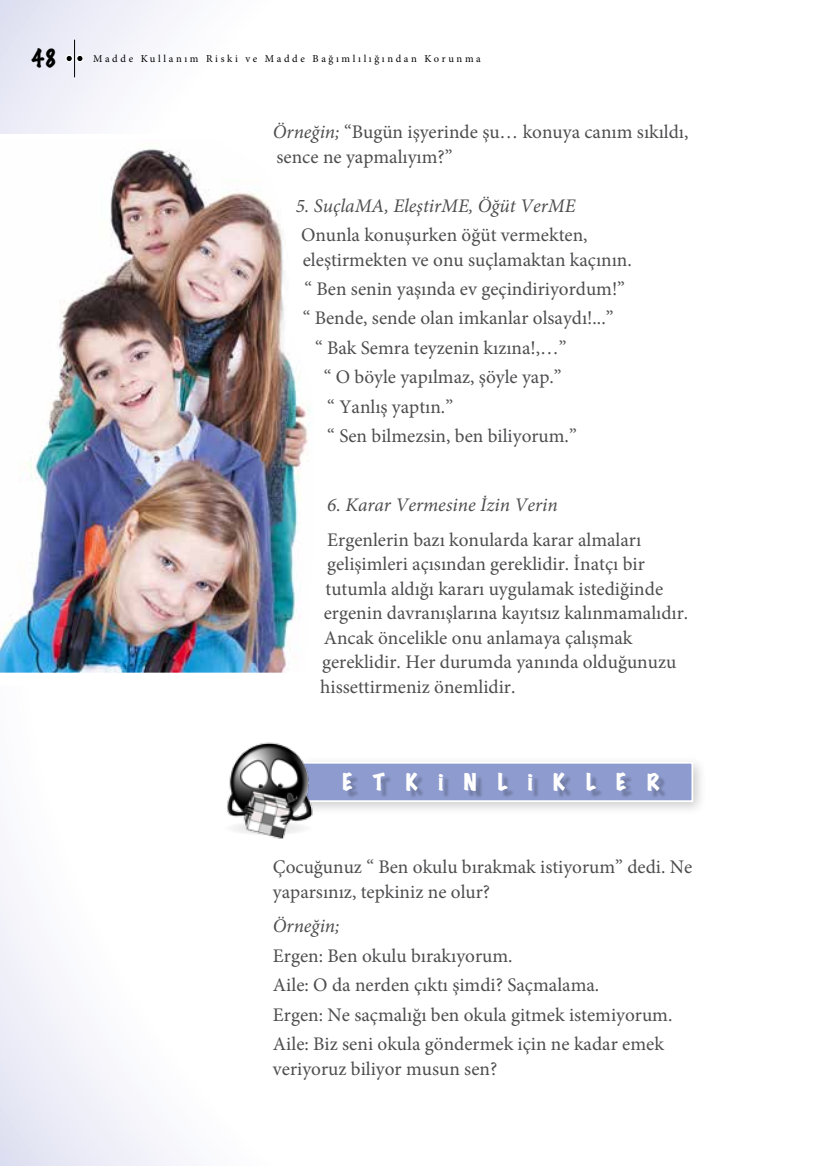
<style>
.page{position:relative;width:819px;height:1166px;background:#fff}
.page>*{position:absolute;margin:0;border:0;box-sizing:border-box;transform-origin:0 0}
.t1{font:100 22.75px "Marker Felt";color:#000}
.t2{font:expanded 21px "Marker Felt";letter-spacing:.975em;color:#fff}
.t3{font:19.25px/24.5px "Minion Pro";color:#4d4d4f}
.t4{font:10.5px "Minion Pro";letter-spacing:.25em;color:#000}
.s1{font-style:italic}
</style>
<div class="page">
<hr style="left:74px;top:40px;width:1px;height:37px;background:#000">
<div style="left:66px;top:55px;width:6px;height:7px;background:#000;border-radius:50%"></div>
<div style="left:65px;top:55px;width:8px;height:7px;border:1px solid #fff;border-radius:50%"></div>
<div style="left:77px;top:55px;width:6px;height:7px;background:#000;border-radius:50%"></div>
<div style="left:76px;top:55px;width:8px;height:7px;border:1px solid #fff;border-radius:50%"></div>
<div style="left:294px;top:755px;width:413px;height:61px;background:#000;opacity:.2"></div>
<div style="left:302px;top:763px;width:390px;height:38px;background:#8e9bce"></div>
<div style="left:346px;top:775px;width:320px;height:23px;background:#000;opacity:.2"></div>
<div style="left:301px;top:762px;width:392px;height:40px;border:2px solid #fff"></div>
<img style="left:227px;top:742px;width:86px;height:97px">
<img style="left:0;top:149px;width:311px;height:524px">
<p class="t1" style="left:32px;top:40px;width:27px">48</p>
<p class="t4" style="left:93px;top:51px;width:389px">Madde Kullanım Riski ve Madde Bağımlılığından Korunma</p>
<p class="t3" style="left:273px;top:120px;width:417px"><span class="s1">Örneğin;</span> “Bugün işyerinde şu… konuya canım sıkıldı, sence ne yapmalıyım?”</p>
<p class="t3" style="left:296px;top:191px;width:293px;line-height:29.4px"><span class="s1">5. SuçlaMA, EleştirME, Öğüt VerME<br></span>Onunla konuşurken öğüt vermekten,</p>
<p class="t3" style="left:303px;top:247px;width:330px">eleştirmekten ve onu suçlamaktan kaçının.</p>
<p class="t3" style="left:304px;top:277px;width:322px">“ Ben senin yaşında ev geçindiriyordum!”</p>
<p class="t3" style="left:303px;top:306px;width:312px">“ Bende, sende olan imkanlar olsaydı!...”</p>
<p class="t3" style="left:315px;top:336px;width:253px">“ Bak Semra teyzenin kızına!,…”</p>
<p class="t3" style="left:324px;top:365px;width:239px">“ O böyle yapılmaz, şöyle yap.”</p>
<p class="t3" style="left:327px;top:394px;width:127px">“ Yanlış yaptın.”</p>
<p class="t3" style="left:327px;top:424px;width:251px">“ Sen bilmezsin, ben biliyorum.”</p>
<p class="t3" style="left:327px;top:488px;width:315px;line-height:34.5px"><span class="s1">6. Karar Vermesine İzin Verin<br></span>Ergenlerin bazı konularda karar almaları</p>
<p class="t3" style="left:320px;top:552px;width:369px;text-indent:7px">gelişimleri açısından gereklidir. İnatçı bir tutumla aldığı kararı uygulamak istediğinde ergenin davranışlarına kayıtsız kalınmamalıdır.<br>Ancak öncelikle onu anlamaya çalışmak gereklidir. Her durumda yanında olduğunuzu hissettirmeniz önemlidir.</p>
<p class="t2" style="left:342px;top:766px;width:319px">ETKiNLiKLER</p>
<p class="t3" style="left:273px;top:855px;width:421px">Çocuğunuz “ Ben okulu bırakmak istiyorum” dedi. Ne yaparsınız, tepkiniz ne olur?</p>
<p class="t3" style="left:273px;top:911px;width:401px;line-height:29.4px"><span class="s1">Örneğin;<br></span>Ergen: Ben okulu bırakıyorum.<br>Aile: O da nerden çıktı şimdi? Saçmalama.<br>Ergen: Ne saçmalığı ben okula gitmek istemiyorum.<br>Aile: Biz seni okula göndermek için ne kadar emek</p>
<p class="t3" style="left:273px;top:1056px;width:226px">veriyoruz biliyor musun sen?</p>
</div>
